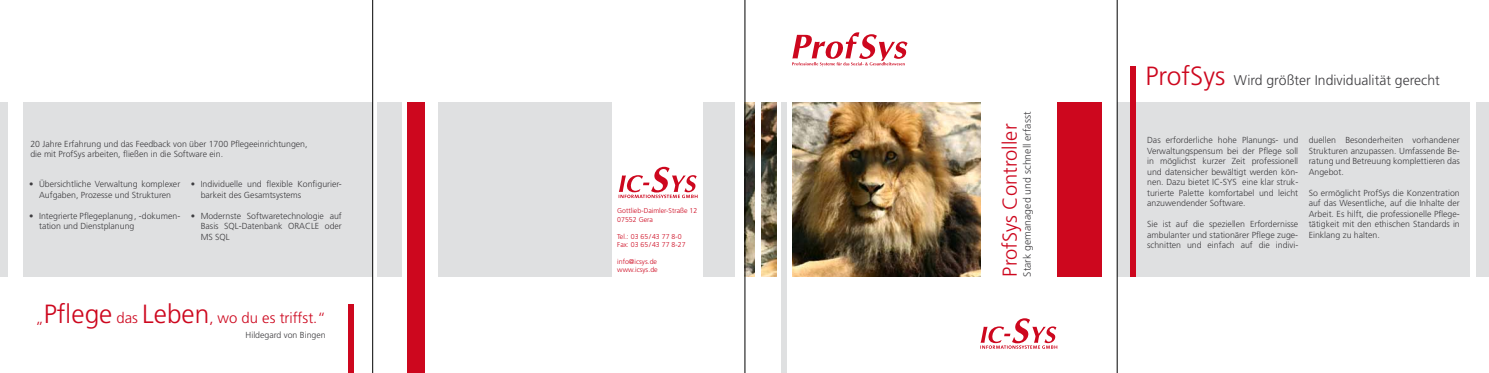
<style>
.page{position:relative;width:1489px;height:373px;background:#fff}
.page>*{position:absolute;margin:0;border:0;box-sizing:border-box;transform-origin:0 0}
.t1{font:300 20.12px "Frutiger";color:#cd071e}
.t2{font:300 14.88px "Frutiger";color:#cd071e}
.t3{font:300 14px "Frutiger";color:#3e3d40}
.t4{font:300 10.5px "Frutiger";color:#3e3d40}
.t5{font:300 8.75px/10.5px "Frutiger";color:#3e3d40;text-align:justify}
.t6{font:300 7px/8.4px "Frutiger";color:#cd071e}
.s1{font-size:26.25px}
.s2{font-size:26.25px;color:#cd071e}
</style>
<div class="page">
<svg style="left:980px;top:318px;width:77px;height:30px"></svg>
<div style="left:438px;top:102px;width:174px;height:174px;background:#dfe0e1"></div>
<div style="left:407px;top:102px;width:18px;height:270px;background:#cd071e"></div>
<div style="left:704px;top:102px;width:31px;height:174px;background:#dfe0e1"></div>
<div style="left:377px;top:102px;width:25px;height:174px;background:#dfe0e1"></div>
<svg style="left:618px;top:166px;width:79px;height:32px"></svg>
<svg style="left:792px;top:32px;width:115px;height:34px"></svg>
<div style="left:1057px;top:102px;width:45px;height:174px;background:#cd071e"></div>
<img style="left:745px;top:102px;width:235px;height:174px">
<div style="left:777px;top:82px;width:15px;height:201px;background:#fff"></div>
<div style="left:755px;top:82px;width:5px;height:200px;background:#fff"></div>
<div style="left:781px;top:102px;width:5px;height:270px;background:#dfe0e1"></div>
<div style="left:1117px;top:102px;width:371px;height:174px;background:#dfe0e1"></div>
<div style="left:1469px;top:95px;width:6px;height:199px;background:#fff"></div>
<div style="left:1129px;top:66px;width:6px;height:210px;background:#cd071e"></div>
<div style="left:0;top:102px;width:372px;height:174px;background:#dfe0e1"></div>
<div style="left:8px;top:95px;width:14px;height:200px;background:#fff"></div>
<div style="left:348px;top:304px;width:6px;height:68px;background:#cd071e"></div>
<hr style="left:372px;top:0;width:1px;height:372px;background:#000">
<hr style="left:744px;top:0;width:1px;height:372px;background:#000">
<hr style="left:1116px;top:0;width:1px;height:372px;background:#000">
<p class="t5" style="left:30px;top:138px;width:279px">20 Jahre Erfahrung und das Feedback von über 1700 Pflegeeinrichtungen, die mit ProfSys arbeiten, fließen in die Software ein.</p>
<p class="t5" style="left:29px;top:178px;width:153px;text-align:center">• Übersichtliche Verwaltung komplexer<br>Aufgaben, Prozesse und Strukturen</p>
<p class="t5" style="left:39px;top:210px;width:143px;text-indent:-10px">• Integrierte Pflegeplanung, -dokumen&shy;tation und Dienstplanung</p>
<p class="t5" style="left:201px;top:178px;width:143px;text-indent:-10px">• Individuelle und flexible Konfigurier&shy;barkeit des Gesamtsystems</p>
<p class="t5" style="left:201px;top:210px;width:143px;text-indent:-10px">• Modernste Softwaretechnologie auf Basis SQL-Datenbank ORACLE oder MS SQL</p>
<h2 class="t2" style="left:36px;top:309px;width:291px">„<span class="s1">Pflege</span> das <span class="s1">Leben</span>, wo du es triffst.“</h2>
<p class="t5" style="left:245px;top:329px;width:82px">Hildegard von Bingen</p>
<p class="t6" style="left:617px;top:206px;width:82px">Gottlieb-Daimler-Straße 12<br>07552 Gera</p>
<p class="t6" style="left:617px;top:231px;width:70px">Tel.: 03 65/43 77 8-0<br>Fax: 03 65/43 77 8-27</p>
<p class="t6" style="left:617px;top:257px;width:42px">info@icsys.de www.icsys.de</p>
<p class="t4" style="left:1021px;top:276px;width:166px;rotate:-90deg">Stark gemanaged und schnell erfasst</p>
<h1 class="t1" style="left:998px;top:276px;width:154px;rotate:-90deg">ProfSys Controller</h1>
<h3 class="t3" style="left:1145px;top:72px;width:296px"><span class="s2">ProfSys</span> Wird größter Individualität gerecht</h3>
<p class="t5" style="left:1147px;top:134px;width:153px">Das erforderliche hohe Planungs- und Verwaltungspensum bei der Pflege soll in möglichst kurzer Zeit professionell und datensicher bewältigt werden kön&shy;nen. Dazu bietet IC-SYS eine klar struk&shy;turierte Palette komfortabel und leicht anzuwendender Software.</p>
<p class="t5" style="left:1147px;top:218px;width:153px">Sie ist auf die speziellen Erfordernisse ambulanter und stationärer Pflege zuge&shy;schnitten und einfach auf die indivi-</p>
<p class="t5" style="left:1308px;top:134px;width:153px">duellen Besonderheiten vorhandener Strukturen anzupassen. Umfassende Be&shy;ratung und Betreuung komplettieren das Angebot.</p>
<p class="t5" style="left:1308px;top:187px;width:153px">So ermöglicht ProfSys die Konzentration auf das Wesentliche, auf die Inhalte der Arbeit. Es hilft, die professionelle Pflege&shy;tätigkeit mit den ethischen Standards in Einklang zu halten.</p>
</div>
